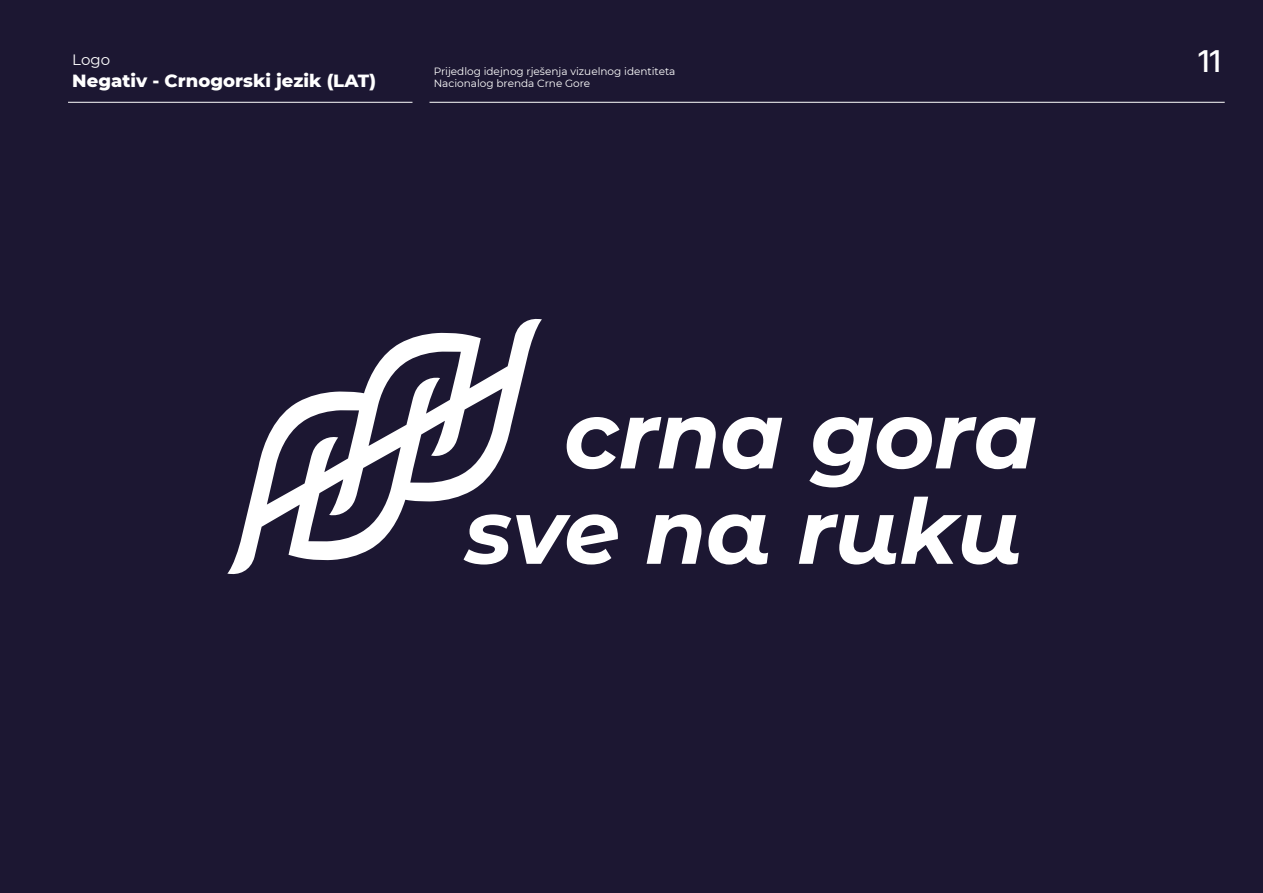
<style>
.page{position:relative;width:1263px;height:893px;background:#1c1732}
.page>*{position:absolute;margin:0;border:0;box-sizing:border-box;transform-origin:0 0}
.t1{font:500 30px "Inter Tight";color:#fff}
.t2{font:800 18px "Montserrat";color:#fff}
.t3{font:15px "Montserrat";color:#fff}
.t4{font:10.5px "Montserrat";color:#fff}
</style>
<div class="page">
<svg style="left:227px;top:318px;width:315px;height:257px"></svg>
<svg style="left:463px;top:514px;width:155px;height:50px"></svg>
<svg style="left:647px;top:514px;width:54px;height:50px"></svg>
<svg style="left:708px;top:514px;width:60px;height:50px"></svg>
<svg style="left:799px;top:497px;width:220px;height:67px"></svg>
<svg style="left:567px;top:417px;width:149px;height:52px"></svg>
<svg style="left:723px;top:417px;width:59px;height:52px"></svg>
<svg style="left:809px;top:417px;width:227px;height:70px"></svg>
<hr style="left:68px;top:102px;width:344px;height:1px;background:#fff">
<hr style="left:429px;top:102px;width:796px;height:1px;background:#fff">
<p class="t3" style="left:72px;top:49px;width:39px">Logo</p>
<p class="t2" style="left:72px;top:68px;width:305px">Negativ - Crnogorski jezik (LAT)</p>
<p class="t4" style="left:434px;top:64px;width:243px">Prijedlog idejnog rješenja vizuelnog identiteta</p>
<p class="t4" style="left:434px;top:76px;width:158px">Nacionalog brenda Crne Gore</p>
<p class="t1" style="left:1198px;top:38px;width:24px">11</p>
</div>
